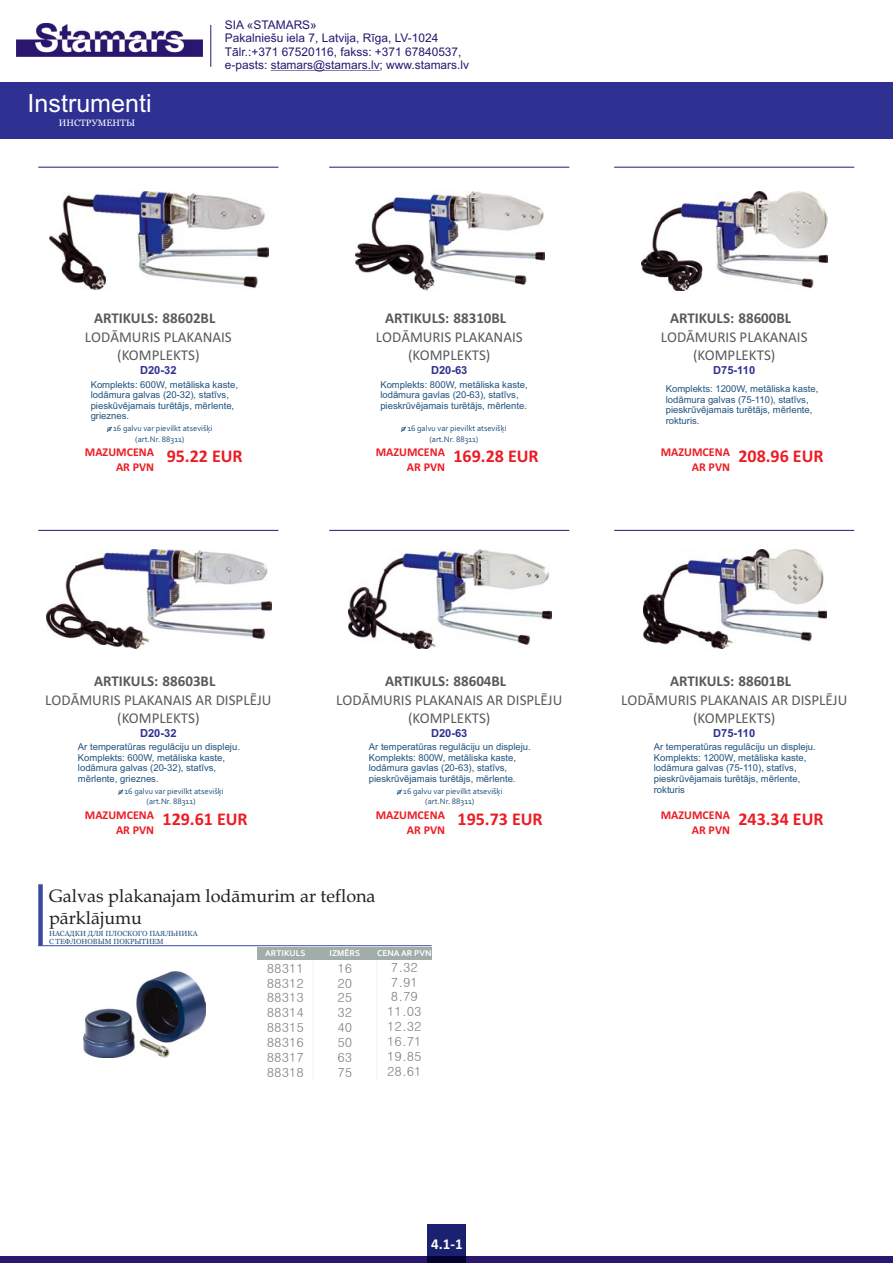
<style>
.page{position:relative;width:893px;height:1263px;background:#fff}
.page>*{position:absolute;margin:0;border:0;box-sizing:border-box;transform-origin:0 0}
.t1{font:25.05px "Arial";color:#fff}
.t2{font:700 18px "Calibri";color:#ed1c24}
.t3{font:18px/22.4px "Book Antiqua";color:#231f20}
.t4{font:15px/18.3px "Calibri";color:#58595b;text-align:center}
.t5{font:700 15px "Calibri";color:#58595b}
.t6{font:700 15px "Calibri";color:#fff}
.t7{font:12.75px "Dotum";color:#808080}
.t8{font:12px/13.4px "Arial";color:#291770}
.t9{font:700 12px/14.7px "Calibri";color:#ed1c24;text-align:right}
.t10{font:700 11.1px "Arial";color:#2e3092}
.t11{font:9.45px/10.6px "Arial";color:#21527d}
.t12{font:9.15px "Georgia";color:#fff}
.t13{font:700 8.85px "Corbel";color:#fff}
.t14{font:8.4px/10.2px "Corbel";color:#21527d;text-align:center}
.t15{font:7.35px/8.4px "Georgia";color:#21527d}
</style>
<div class="page">
<hr style="left:313px;top:961px;width:1px;height:118px;background:#f2f2f2">
<hr style="left:376px;top:961px;width:1px;height:118px;background:#f2f2f2">
<hr style="left:38px;top:167px;width:240px;height:1px;background:#291770">
<div style="left:0;top:82px;width:893px;height:57px;background:#2e3092"></div>
<div style="left:0;top:1256px;width:893px;height:7px;background:#291770"></div>
<img style="left:16px;top:24px;width:186px;height:33px">
<hr style="left:210px;top:25px;width:1px;height:42px;background:#291770">
<hr style="left:271px;top:70px;width:103px;height:1px;background:#291770">
<hr style="left:38px;top:530px;width:240px;height:1px;background:#291770">
<hr style="left:329px;top:167px;width:240px;height:1px;background:#291770">
<hr style="left:614px;top:167px;width:240px;height:1px;background:#291770">
<img style="left:49px;top:191px;width:220px;height:99px">
<img style="left:355px;top:192px;width:190px;height:98px">
<img style="left:642px;top:192px;width:186px;height:98px">
<img style="left:47px;top:550px;width:224px;height:98px">
<hr style="left:329px;top:530px;width:240px;height:1px;background:#291770">
<hr style="left:614px;top:530px;width:240px;height:1px;background:#291770">
<img style="left:348px;top:550px;width:203px;height:98px">
<img style="left:644px;top:550px;width:182px;height:98px">
<div style="left:38px;top:884px;width:5px;height:62px;background:#3b4a9e"></div>
<hr style="left:38px;top:945px;width:394px;height:1px;background:#3b4a9e">
<img style="left:84px;top:971px;width:122px;height:87px">
<div style="left:258px;top:947px;width:55px;height:12px;background:#a1ada9"></div>
<div style="left:313px;top:947px;width:64px;height:12px;background:#a1ada9"></div>
<div style="left:377px;top:947px;width:55px;height:12px;background:#a1ada9"></div>
<svg style="left:106px;top:426px;width:6px;height:6px"></svg>
<svg style="left:400px;top:426px;width:6px;height:6px"></svg>
<svg style="left:118px;top:789px;width:6px;height:6px"></svg>
<svg style="left:427px;top:1224px;width:39px;height:39px;background:#161b64"></svg>
<h1 class="t1" style="left:28px;top:94px;width:125px">Instrumenti</h1>
<p class="t12" style="left:59px;top:119px;width:78px">ИНСТРУМЕНТЫ</p>
<p class="t8" style="left:225px;top:19px;width:246px">SIA «STAMARS»<br>Pakalniešu iela 7, Latvija, Rīga, LV-1024<br>Tālr.:+371 67520116, fakss: +371 67840537, e-pasts: stamars@stamars.lv; www.stamars.lv</p>
<h3 class="t5" style="left:94px;top:311px;width:123px">ARTIKULS: 88602BL</h3>
<h3 class="t4" style="left:85px;top:329px;width:148px">LODĀMURIS PLAKANAIS (KOMPLEKTS)</h3>
<p class="t10" style="left:140px;top:366px;width:38px">D20-32</p>
<h3 class="t5" style="left:385px;top:311px;width:123px">ARTIKULS: 88310BL</h3>
<h3 class="t4" style="left:376px;top:329px;width:148px">LODĀMURIS PLAKANAIS (KOMPLEKTS)</h3>
<p class="t10" style="left:431px;top:366px;width:38px">D20-63</p>
<h3 class="t5" style="left:670px;top:311px;width:123px">ARTIKULS: 88600BL</h3>
<h3 class="t4" style="left:661px;top:329px;width:148px">LODĀMURIS PLAKANAIS (KOMPLEKTS)</h3>
<p class="t10" style="left:713px;top:366px;width:44px">D75-110</p>
<p class="t11" style="left:91px;top:380px;width:149px">Komplekts: 600W, metāliska kaste, lodāmura galvas (20-32), statīvs, pieskūvējamais turētājs, mērlente, grieznes.</p>
<p class="t11" style="left:380px;top:380px;width:149px">Komplekts: 800W, metāliska kaste, lodāmura gavlas (20-63), statīvs, pieskrūvējamais turētājs, mērlente.</p>
<p class="t11" style="left:666px;top:384px;width:154px">Komplekts: 1200W, metāliska kaste, lodāmura galvas (75-110), statīvs, pieskrūvējamais turētājs, mērlente, rokturis.</p>
<p class="t14" style="left:107px;top:424px;width:107px">o 16 galvu var pievilkt atsevišķi (art.Nr. 88311)</p>
<p class="t14" style="left:401px;top:424px;width:107px">o 16 galvu var pievilkt atsevišķi (art.Nr. 88311)</p>
<p class="t9" style="left:85px;top:446px;width:71px">MAZUMCENA<br>AR PVN</p>
<h2 class="t2" style="left:167px;top:448px;width:78px">95.22 EUR</h2>
<p class="t9" style="left:376px;top:446px;width:71px">MAZUMCENA<br>AR PVN</p>
<h2 class="t2" style="left:453px;top:448px;width:87px">169.28 EUR</h2>
<p class="t9" style="left:661px;top:446px;width:71px">MAZUMCENA<br>AR PVN</p>
<h2 class="t2" style="left:738px;top:448px;width:87px">208.96 EUR</h2>
<h3 class="t5" style="left:94px;top:674px;width:123px">ARTIKULS: 88603BL</h3>
<h3 class="t4" style="left:45px;top:692px;width:228px">LODĀMURIS PLAKANAIS AR DISPLĒJU (KOMPLEKTS)</h3>
<p class="t10" style="left:140px;top:729px;width:38px">D20-32</p>
<h3 class="t5" style="left:385px;top:674px;width:123px">ARTIKULS: 88604BL</h3>
<h3 class="t4" style="left:336px;top:692px;width:228px">LODĀMURIS PLAKANAIS AR DISPLĒJU (KOMPLEKTS)</h3>
<p class="t10" style="left:431px;top:729px;width:38px">D20-63</p>
<p class="t11" style="left:78px;top:742px;width:164px">Ar temperatūras regulāciju un displeju.<br>Komplekts: 600W, metāliska kaste, lodāmura galvas (20-32), statīvs, mērlente, grieznes.</p>
<p class="t11" style="left:369px;top:742px;width:164px">Ar temperatūras regulāciju un displeju.</p>
<p class="t11" style="left:369px;top:753px;width:149px">Komplekts: 800W, metāliska kaste,</p>
<p class="t11" style="left:369px;top:764px;width:148px">lodāmura gavlas (20-63), statīvs, pieskrūvējamais turētājs, mērlente.</p>
<p class="t14" style="left:118px;top:787px;width:107px">o 16 galvu var pievilkt atsevišķi (art.Nr. 88311)</p>
<p class="t14" style="left:397px;top:787px;width:107px">o 16 galvu var pievilkt atsevišķi (art.Nr. 88311)</p>
<p class="t9" style="left:85px;top:809px;width:71px">MAZUMCENA<br>AR PVN</p>
<h2 class="t2" style="left:163px;top:811px;width:87px">129.61 EUR</h2>
<p class="t9" style="left:376px;top:809px;width:71px">MAZUMCENA<br>AR PVN</p>
<h2 class="t2" style="left:458px;top:811px;width:87px">195.73 EUR</h2>
<h2 class="t3" style="left:49px;top:886px;width:328px">Galvas plakanajam lodāmurim ar teflona pārklājumu</h2>
<p class="t15" style="left:49px;top:929px;width:150px">НАСАДКИ ДЛЯ ПЛОСКОГО ПАЯЛЬНИКА<br>С ТЕФЛОНОВЫМ ПОКРЫТИЕМ</p>
<p class="t13" style="left:265px;top:949px;width:42px">ARTIKULS</p>
<p class="t13" style="left:330px;top:949px;width:32px">IZMĒRS</p>
<p class="t13" style="left:377px;top:949px;width:56px">CENA AR PVN</p>
<h3 class="t7" style="left:267px;top:962px;width:39px">88311</h3>
<h3 class="t7" style="left:337px;top:962px;width:16px">16</h3>
<h3 class="t7" style="left:391px;top:961px;width:29px">7.32</h3>
<h3 class="t7" style="left:267px;top:977px;width:39px">88312</h3>
<h3 class="t7" style="left:337px;top:977px;width:16px">20</h3>
<h3 class="t7" style="left:391px;top:975px;width:29px">7.91</h3>
<h3 class="t7" style="left:267px;top:991px;width:39px">88313</h3>
<h3 class="t7" style="left:337px;top:991px;width:16px">25</h3>
<h3 class="t7" style="left:391px;top:990px;width:29px">8.79</h3>
<h3 class="t7" style="left:267px;top:1006px;width:39px">88314</h3>
<h3 class="t7" style="left:337px;top:1006px;width:16px">32</h3>
<h3 class="t7" style="left:387px;top:1005px;width:36px">11.03</h3>
<h3 class="t7" style="left:267px;top:1021px;width:39px">88315</h3>
<h3 class="t7" style="left:337px;top:1021px;width:16px">40</h3>
<h3 class="t7" style="left:387px;top:1020px;width:36px">12.32</h3>
<h3 class="t7" style="left:267px;top:1036px;width:39px">88316</h3>
<h3 class="t7" style="left:337px;top:1036px;width:16px">50</h3>
<h3 class="t7" style="left:387px;top:1035px;width:36px">16.71</h3>
<h3 class="t7" style="left:267px;top:1051px;width:39px">88317</h3>
<h3 class="t7" style="left:337px;top:1051px;width:16px">63</h3>
<h3 class="t7" style="left:387px;top:1050px;width:36px">19.85</h3>
<h3 class="t7" style="left:267px;top:1066px;width:39px">88318</h3>
<h3 class="t7" style="left:337px;top:1066px;width:16px">75</h3>
<h3 class="t7" style="left:387px;top:1065px;width:36px">28.61</h3>
<h3 class="t5" style="left:670px;top:674px;width:123px">ARTIKULS: 88601BL</h3>
<h3 class="t4" style="left:621px;top:692px;width:228px">LODĀMURIS PLAKANAIS AR DISPLĒJU (KOMPLEKTS)</h3>
<p class="t10" style="left:713px;top:729px;width:44px">D75-110</p>
<p class="t11" style="left:654px;top:742px;width:164px">Ar temperatūras regulāciju un displeju.</p>
<p class="t11" style="left:654px;top:764px;width:148px">lodāmura galvas (75-110), statīvs, pieskrūvējamais turētājs, mērlente, rokturis</p>
<p class="t11" style="left:654px;top:753px;width:154px">Komplekts: 1200W, metāliska kaste,</p>
<p class="t9" style="left:661px;top:809px;width:71px">MAZUMCENA<br>AR PVN</p>
<h2 class="t2" style="left:738px;top:811px;width:87px">243.34 EUR</h2>
<h3 class="t6" style="left:431px;top:1238px;width:33px">4.1-1</h3>
</div>
